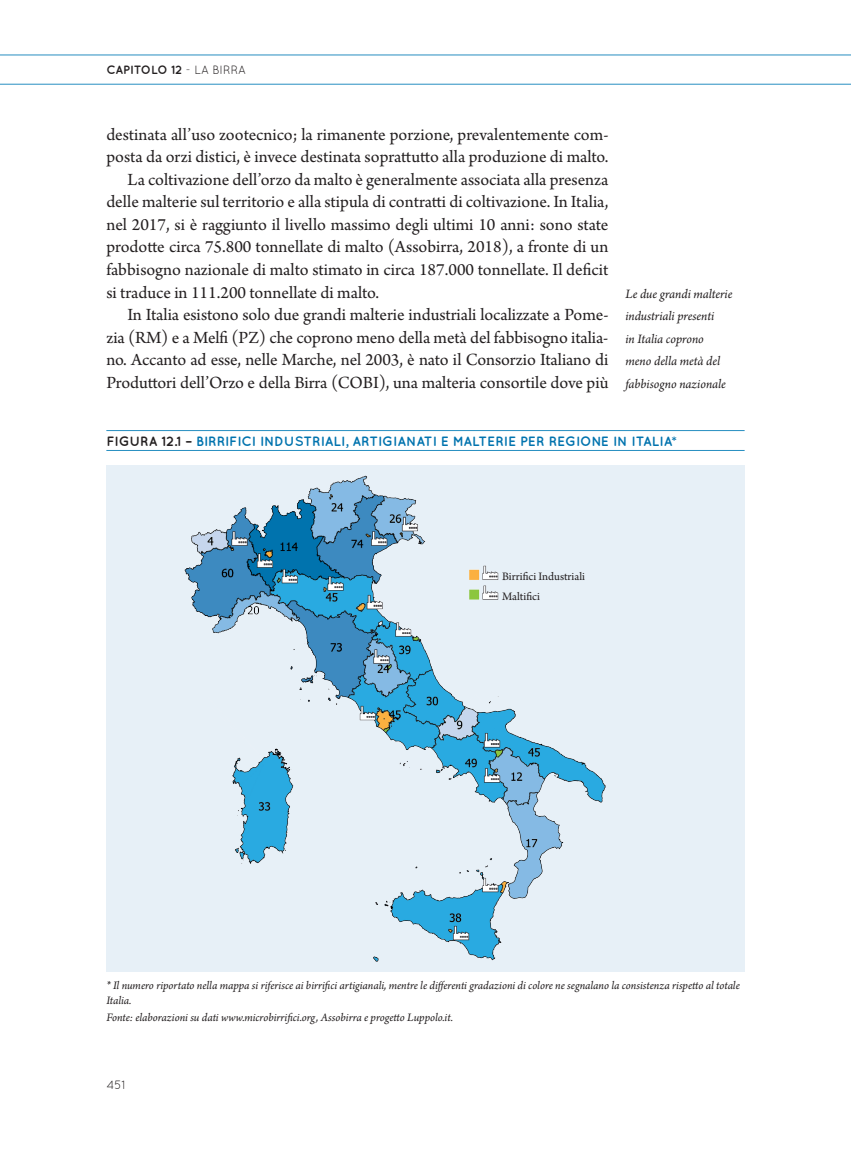
<style>
.page{position:relative;width:851px;height:1149px;background:#fff}
.page>*{position:absolute;margin:0;border:0;box-sizing:border-box;transform-origin:0 0}
.t1{font:18px "Arno Pro";color:#231f20}
.t2{font:italic 13.5px/22.5px "Arno Pro";letter-spacing:-.005em;color:#231f20}
.t3{font:700 13.5px "Quicksand";color:#0073ae}
.t4{font:italic 12px/15px "Arno Pro";letter-spacing:-.005em;color:#231f20}
.t5{font:12px/19.8px "Arno Pro";color:#231f20}
.t6{font:700 12px "Quicksand";letter-spacing:-.005em;color:#231f20}
.t7{font:12px "Quicksand";color:#231f20}
.s1{font-weight:400}
.s2{color:#231f20}
</style>
<div class="page">
<hr style="left:0;top:55px;width:850px;height:1px;background:#278ec1">
<hr style="left:0;top:84px;width:850px;height:1px;background:#278ec1">
<hr style="left:106px;top:430px;width:638px;height:1px;background:#278ec1">
<hr style="left:106px;top:450px;width:638px;height:1px;background:#278ec1">
<div style="left:106px;top:465px;width:638px;height:506px;background:#e7f0f7"></div>
<img style="left:184px;top:475px;width:422px;height:487px">
<p class="t6" style="left:106px;top:63px;width:141px">CAPITOLO 12 <span class="s1">- LA BIRRA</span></p>
<p class="t1" style="left:106px;top:124px;width:503px">destinata all’uso zootecnico; la rimanente porzione, prevalentemente com-</p>
<p class="t1" style="left:106px;top:147px;width:503px">posta da orzi distici, è invece destinata soprattutto alla produzione di malto.</p>
<p class="t1" style="left:128px;top:169px;width:482px">La coltivazione dell’orzo da malto è generalmente associata alla presenza</p>
<p class="t1" style="left:106px;top:192px;width:503px">delle malterie sul territorio e alla stipula di contratti di coltivazione. In Italia,</p>
<p class="t1" style="left:106px;top:214px;width:503px">nel 2017, si è raggiunto il livello massimo degli ultimi 10 anni: sono state</p>
<p class="t1" style="left:106px;top:237px;width:503px">prodotte circa 75.800 tonnellate di malto (Assobirra, 2018), a fronte di un</p>
<p class="t1" style="left:106px;top:259px;width:503px">fabbisogno nazionale di malto stimato in circa 187.000 tonnellate. Il deficit</p>
<p class="t1" style="left:106px;top:282px;width:274px">si traduce in 111.200 tonnellate di malto.</p>
<p class="t1" style="left:128px;top:304px;width:482px">In Italia esistono solo due grandi malterie industriali localizzate a Pome-</p>
<p class="t1" style="left:106px;top:327px;width:503px">zia (RM) e a Melfi (PZ) che coprono meno della metà del fabbisogno italia-</p>
<p class="t1" style="left:106px;top:349px;width:503px">no. Accanto ad esse, nelle Marche, nel 2003, è nato il Consorzio Italiano di</p>
<p class="t1" style="left:106px;top:372px;width:503px">Produttori dell’Orzo e della Birra (COBI), una malteria consortile dove più</p>
<p class="t2" style="left:625px;top:283px;width:108px">Le due grandi malterie industriali presenti<br>in Italia coprono meno della metà del fabbisogno nazionale</p>
<p class="t3" style="left:106px;top:433px;width:572px"><span class="s2">FIGURA 12.1 –</span> BIRRIFICI INDUSTRIALI, ARTIGIANATI E MALTERIE PER REGIONE IN ITALIA*</p>
<p class="t5" style="left:502px;top:567px;width:84px">Birrifici Industriali<br>Maltifici</p>
<p class="t4" style="left:106px;top:978px;width:635px">* Il numero riportato nella mappa si riferisce ai birrifici artigianali, mentre le differenti gradazioni di colore ne segnalano la consistenza rispetto al totale<br>Italia.</p>
<p class="t4" style="left:106px;top:1010px;width:348px">Fonte: elaborazioni su dati www.microbirrifici.org, Assobirra e progetto Luppolo.it.</p>
<p class="t7" style="left:106px;top:1077px;width:21px">451</p>
</div>
